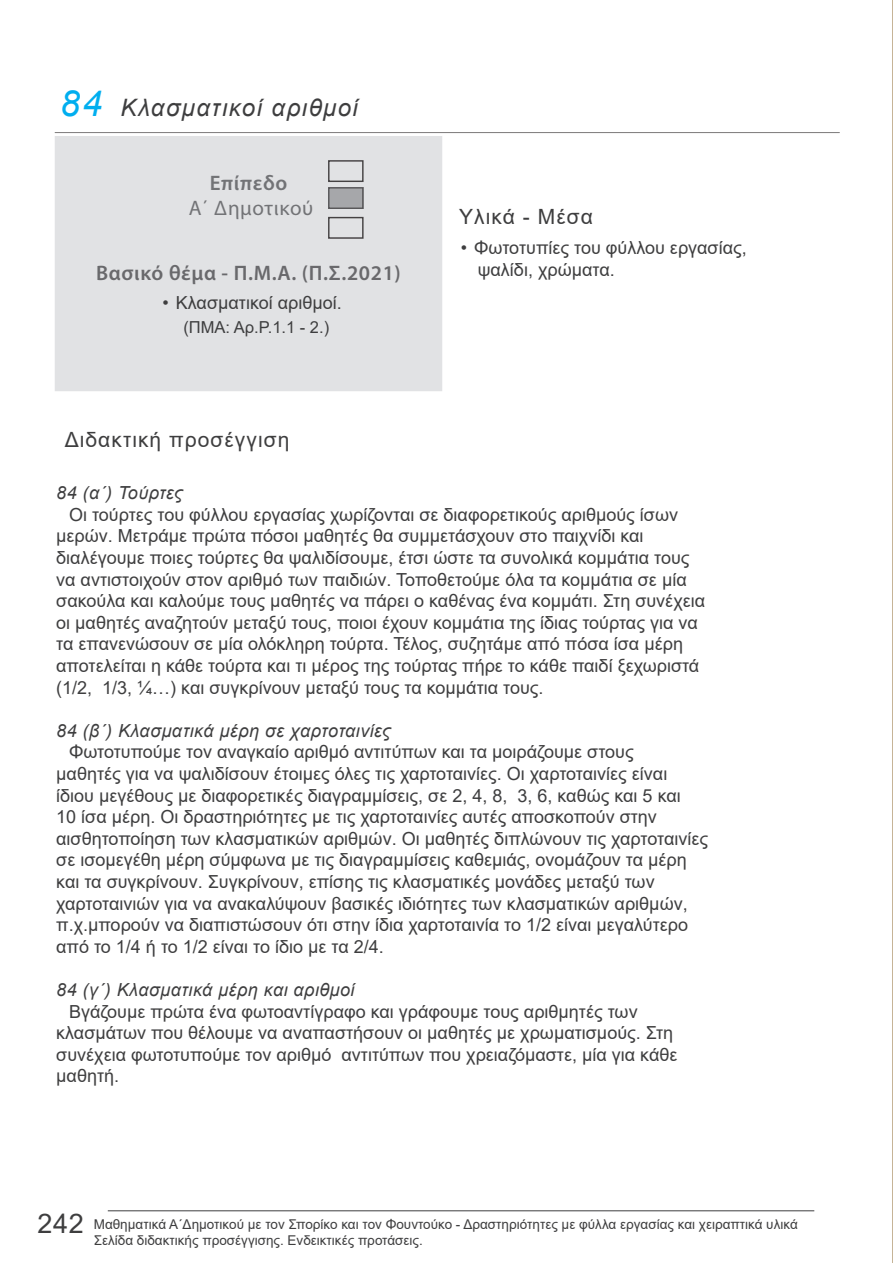
<style>
.page{position:relative;width:893px;height:1263px;background:#fff}
.page>*{position:absolute;margin:0;border:0;box-sizing:border-box;transform-origin:0 0}
.title_2{font:27px "Arial";color:#3e3e3f}
.title_1{font:italic 24px "Arial";letter-spacing:.06em;color:#3e3e3f}
.ylika{font:21px "Arial";letter-spacing:.05em;color:#3e3e3f}
.t1{font:600 21px "Myriad Pro";letter-spacing:.03em;color:#69696c}
.t2{font:21px "Myriad Pro";letter-spacing:.03em;color:#727376}
.t3{font:600 21px "Myriad Pro";letter-spacing:.03em;color:#727376}
.teachers_text{font:18px/21.6px "Arial";color:#3e3e3f}
.ypotitlos{font:italic 18px "Arial";letter-spacing:.025em;color:#3e3e3f}
.normal_11{font:16.5px "Arial";color:#3e3e3f}
.t4{font:13.5px/16.2px "Arial";color:#3e3e3f}
.s1{font-size:36px;color:#00aeef}
</style>
<div class="page">
<hr style="left:108px;top:1210px;width:706px;height:1px;background:#3e3e3f">
<hr style="left:55px;top:132px;width:785px;height:1px;background:#231f20">
<div style="left:56px;top:137px;width:385px;height:253px;background:#e1e2e4"></div>
<div style="left:55px;top:136px;width:387px;height:255px;border:2px solid #e1e2e4"></div>
<div style="left:328px;top:160px;width:36px;height:22px;border:1px solid #231f20"></div>
<div style="left:328px;top:217px;width:36px;height:22px;border:1px solid #231f20"></div>
<hr style="left:892px;top:0;width:1px;height:1263px;background:#a48656">
<svg style="left:328px;top:187px;width:36px;height:22px"></svg>
<p class="title_1" style="left:60px;top:92px;width:299px"><span class="s1">84</span> Κλασματικοί αριθμοί</p>
<p class="t3" style="left:210px;top:169px;width:79px">Επίπεδο</p>
<p class="t2" style="left:189px;top:195px;width:126px">Α΄ Δημοτικού</p>
<p class="t1" style="left:96px;top:259px;width:306px">Βασικό θέμα - Π.Μ.Α. (Π.Σ.2021)</p>
<p class="teachers_text" style="left:162px;top:292px;width:181px">• Κλασματικοί αριθμοί.</p>
<p class="normal_11" style="left:183px;top:315px;width:147px">(ΠΜΑ: Αρ.Ρ.1.1 - 2.)</p>
<p class="ylika" style="left:459px;top:202px;width:135px">Υλικά - Μέσα</p>
<p class="teachers_text" style="left:478px;top:237px;width:271px;text-indent:-17px">• Φωτοτυπίες του φύλλου εργασίας, ψαλίδι, χρώματα.</p>
<p class="ylika" style="left:65px;top:426px;width:226px">Διδακτική προσέγγιση</p>
<p class="ypotitlos" style="left:56px;top:481px;width:128px">84 (α΄) Τούρτες</p>
<p class="teachers_text" style="left:56px;top:504px;width:650px;text-indent:13px">Οι τούρτες του φύλλου εργασίας χωρίζονται σε διαφορετικούς αριθμούς ίσων μερών. Μετράμε πρώτα πόσοι μαθητές θα συμμετάσχουν στο παιχνίδι και διαλέγουμε ποιες τούρτες θα ψαλιδίσουμε, έτσι ώστε τα συνολικά κομμάτια τους να αντιστοιχούν στον αριθμό των παιδιών. Τοποθετούμε όλα τα κομμάτια σε μία σακούλα και καλούμε τους μαθητές να πάρει ο καθένας ένα κομμάτι. Στη συνέχεια οι μαθητές αναζητούν μεταξύ τους, ποιοι έχουν κομμάτια της ίδιας τούρτας για να τα επανενώσουν σε μία ολόκληρη τούρτα. Τέλος, συζητάμε από πόσα ίσα μέρη αποτελείται η κάθε τούρτα και τι μέρος της τούρτας πήρε το κάθε παιδί ξεχωριστά (1/2, 1/3, ¼…) και συγκρίνουν μεταξύ τους τα κομμάτια τους.</p>
<p class="ypotitlos" style="left:56px;top:719px;width:336px">84 (β΄) Κλασματικά μέρη σε χαρτοταινίες</p>
<p class="teachers_text" style="left:56px;top:741px;width:653px;text-indent:13px">Φωτοτυπούμε τον αναγκαίο αριθμό αντιτύπων και τα μοιράζουμε στους<br>μαθητές για να ψαλιδίσουν έτοιμες όλες τις χαρτοταινίες. Οι χαρτοταινίες είναι ίδιου μεγέθους με διαφορετικές διαγραμμίσεις, σε 2, 4, 8, 3, 6, καθώς και 5 και<br>10 ίσα μέρη. Οι δραστηριότητες με τις χαρτοταινίες αυτές αποσκοπούν στην αισθητοποίηση των κλασματικών αριθμών. Οι μαθητές διπλώνουν τις χαρτοταινίες σε ισομεγέθη μέρη σύμφωνα με τις διαγραμμίσεις καθεμιάς, ονομάζουν τα μέρη και τα συγκρίνουν. Συγκρίνουν, επίσης τις κλασματικές μονάδες μεταξύ των χαρτοταινιών για να ανακαλύψουν βασικές ιδιότητες των κλασματικών αριθμών, π.χ.μπορούν να διαπιστώσουν ότι στην ίδια χαρτοταινία το 1/2 είναι μεγαλύτερο από το 1/4 ή το 1/2 είναι το ίδιο με τα 2/4.</p>
<p class="ypotitlos" style="left:56px;top:978px;width:300px">84 (γ΄) Κλασματικά μέρη και αριθμοί</p>
<p class="teachers_text" style="left:56px;top:1000px;width:623px;text-indent:13px">Βγάζουμε πρώτα ένα φωτοαντίγραφο και γράφουμε τους αριθμητές των κλασμάτων που θέλουμε να αναπαστήσουν οι μαθητές με χρωματισμούς. Στη συνέχεια φωτοτυπούμε τον αριθμό αντιτύπων που χρειαζόμαστε, μία για κάθε μαθητή.</p>
<p class="title_2" style="left:37px;top:1205px;width:48px">242</p>
<p class="t4" style="left:94px;top:1216px;width:706px">Μαθηματικά Α΄Δημοτικού με τον Σπορίκο και τον Φουντούκο - Δραστηριότητες με φύλλα εργασίας και χειραπτικά υλικά<br>Σελίδα διδακτικής προσέγγισης. Ενδεικτικές προτάσεις.</p>
</div>
